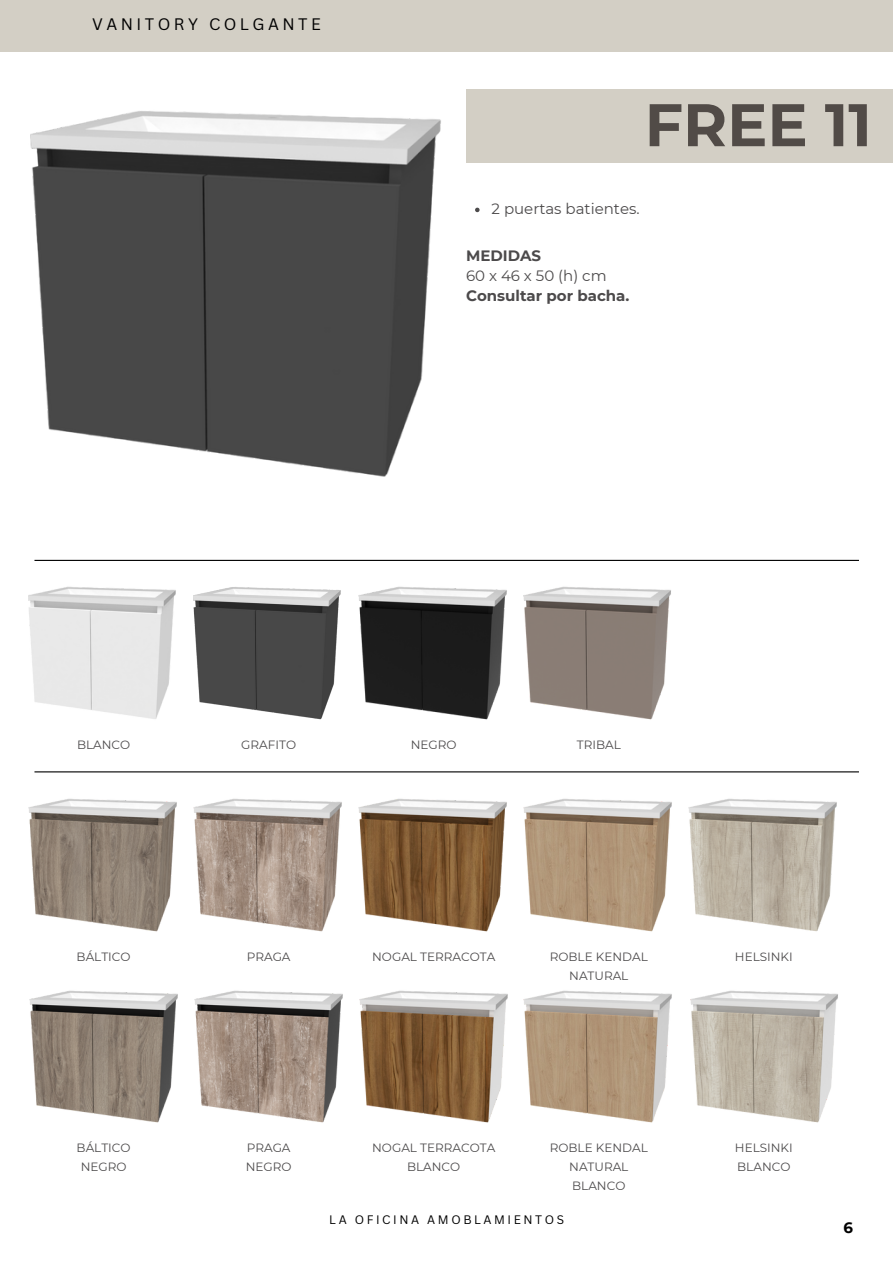
<style>
.page{position:relative;width:893px;height:1264px;background:#fff}
.page>*{position:absolute;margin:0;border:0;box-sizing:border-box;transform-origin:0 0}
.t1{font:700 60px "Montserrat";color:#514b47}
.t2{font:16.2px "Canva Sans";letter-spacing:.215em;color:#000}
.t3{font:700 15px/20.2px "Montserrat";color:#4c4a4b}
.t4{font:15px "Montserrat";color:#4c4a4b}
.t5{font:700 15px "Montserrat";color:#000}
.t6{font:12px "Montserrat";color:#4c4a4b}
.t7{font:12px "Canva Sans";letter-spacing:.215em;color:#000}
.s1{font-weight:400}
</style>
<div class="page">
<div style="left:0;top:0;width:892px;height:51px;background:#d3cfc5"></div>
<img style="left:30px;top:111px;width:411px;height:366px">
<div style="left:466px;top:89px;width:426px;height:73px;background:#d3cfc5"></div>
<img style="left:28px;top:586px;width:148px;height:133px">
<hr style="left:34px;top:560px;width:824px;height:1px;background:#000">
<img style="left:193px;top:587px;width:148px;height:133px">
<img style="left:358px;top:586px;width:149px;height:134px">
<img style="left:523px;top:586px;width:148px;height:134px">
<img style="left:28px;top:798px;width:149px;height:134px">
<img style="left:358px;top:798px;width:149px;height:134px">
<img style="left:523px;top:798px;width:149px;height:134px">
<hr style="left:34px;top:771px;width:824px;height:1px;background:#000">
<img style="left:359px;top:990px;width:149px;height:133px">
<img style="left:690px;top:990px;width:148px;height:133px">
<img style="left:29px;top:990px;width:149px;height:133px">
<img style="left:523px;top:990px;width:149px;height:133px">
<img style="left:688px;top:798px;width:149px;height:134px">
<img style="left:194px;top:990px;width:149px;height:133px">
<img style="left:193px;top:798px;width:149px;height:134px">
<svg style="left:475px;top:208px;width:4px;height:4px"></svg>
<p class="t2" style="left:92px;top:13px;width:230px">VANITORY COLGANTE</p>
<h1 class="t1" style="left:644px;top:88px;width:228px">FREE 11</h1>
<h3 class="t4" style="left:491px;top:200px;width:149px">2 puertas batientes.</h3>
<h3 class="t3" style="left:466px;top:245px;width:165px">MEDIDAS<br><span class="s1">60 x 46 x 50 (h) cm<br></span>Consultar por bacha.</h3>
<p class="t6" style="left:77px;top:737px;width:55px">BLANCO</p>
<p class="t6" style="left:241px;top:737px;width:56px">GRAFITO</p>
<p class="t6" style="left:411px;top:737px;width:47px">NEGRO</p>
<p class="t6" style="left:576px;top:737px;width:45px">TRIBAL</p>
<p class="t6" style="left:77px;top:949px;width:55px">BÁLTICO</p>
<p class="t6" style="left:247px;top:949px;width:45px">PRAGA</p>
<p class="t6" style="left:372px;top:949px;width:124px">NOGAL TERRACOTA</p>
<p class="t6" style="left:735px;top:949px;width:59px">HELSINKI</p>
<h2 class="t6" style="left:549px;top:949px;width:99px">ROBLE KENDAL</h2>
<p class="t6" style="left:569px;top:968px;width:61px">NATURAL</p>
<p class="t6" style="left:77px;top:1140px;width:55px">BÁLTICO</p>
<p class="t6" style="left:81px;top:1159px;width:47px">NEGRO</p>
<p class="t6" style="left:247px;top:1140px;width:45px">PRAGA</p>
<p class="t6" style="left:246px;top:1159px;width:47px">NEGRO</p>
<p class="t6" style="left:372px;top:1140px;width:124px">NOGAL TERRACOTA</p>
<p class="t6" style="left:407px;top:1159px;width:55px">BLANCO</p>
<p class="t6" style="left:549px;top:1140px;width:99px">ROBLE KENDAL</p>
<p class="t6" style="left:569px;top:1159px;width:61px">NATURAL</p>
<p class="t6" style="left:572px;top:1178px;width:55px">BLANCO</p>
<p class="t7" style="left:329px;top:1211px;width:236px">LA OFICINA AMOBLAMIENTOS</p>
<p class="t6" style="left:735px;top:1140px;width:59px">HELSINKI</p>
<p class="t6" style="left:737px;top:1159px;width:55px">BLANCO</p>
<p class="t5" style="left:843px;top:1218px;width:11px">6</p>
</div>
